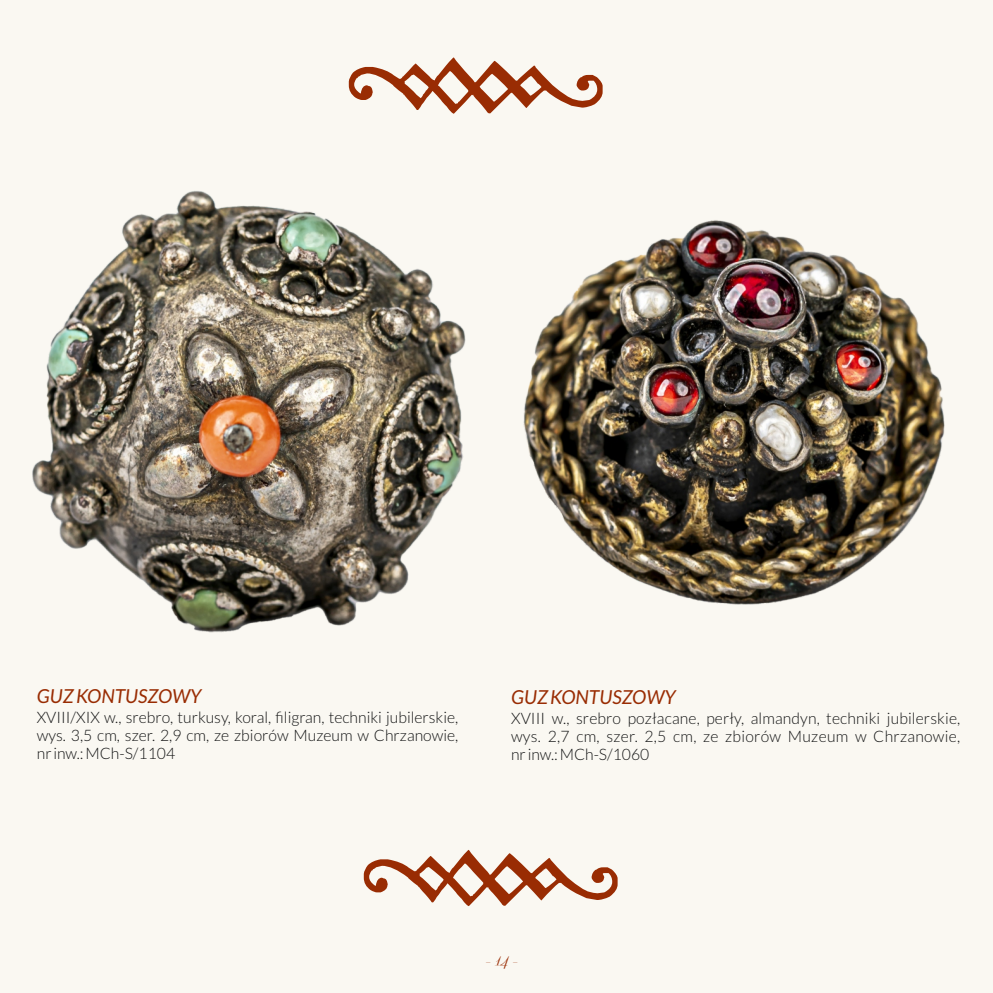
<style>
.page{position:relative;width:993px;height:993px;background:#fff}
.page>*{position:absolute;margin:0;border:0;box-sizing:border-box;transform-origin:0 0}
.t1{font:35px "Respective 2.0 Swashes";color:#992c03}
.t2{font:italic 19.25px "Lato";color:#992c03}
.t3{font:300 15.75px/18px "Lato";color:#151616;text-align:justify}
.s1{font-family:"Respective 2.0"}
</style>
<div class="page">
<div style="left:0;top:0;width:992px;height:992px;background:#faf8f2"></div>
<img style="left:32px;top:191px;width:434px;height:442px">
<img style="left:523px;top:220px;width:422px;height:385px">
<p class="t2" style="left:37px;top:687px;width:166px">GUZ KONTUSZOWY</p>
<p class="t3" style="left:37px;top:708px;width:423px">XVIII/XIX w., srebro, turkusy, koral, filigran, techniki jubilerskie, wys. 3,5 cm, szer. 2,9 cm, ze zbiorów Muzeum w Chrzanowie, nr inw.: MCh-S/1104</p>
<p class="t2" style="left:511px;top:688px;width:166px">GUZ KONTUSZOWY</p>
<p class="t3" style="left:511px;top:710px;width:450px">XVIII w., srebro pozłacane, perły, almandyn, techniki jubilerskie, wys. 2,7 cm, szer. 2,5 cm, ze zbiorów Muzeum w Chrzanowie, nr inw.: MCh-S/1060</p>
<h1 class="t1" style="left:485px;top:944px;width:33px">– <span class="s1">14</span> –</h1>
</div>
